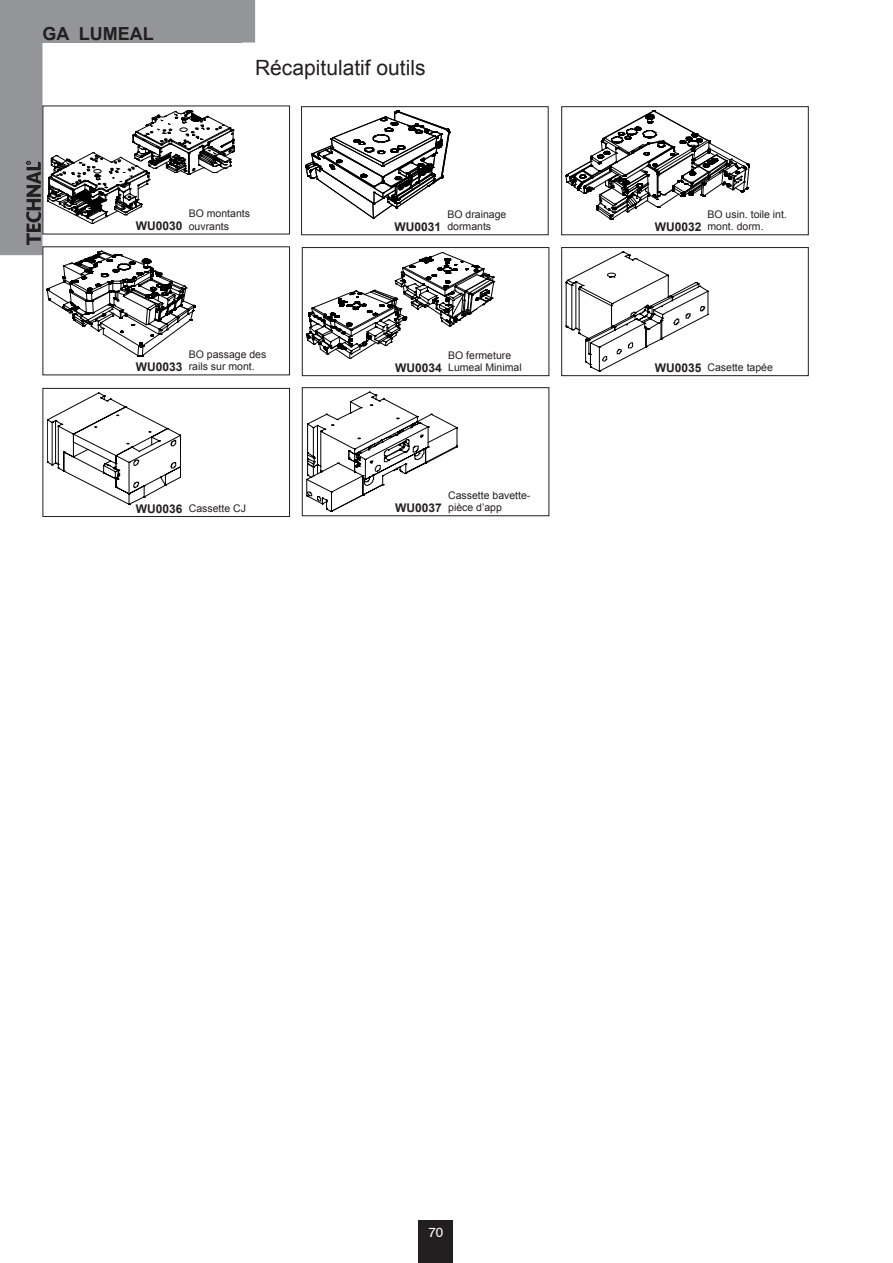
<style>
.page{position:relative;width:893px;height:1263px;background:#fff}
.page>*{position:absolute;margin:0;border:0;box-sizing:border-box;transform-origin:0 0}
.ChapterTitle{font:21px "Arial";color:#231f20}
.Normal_e{font:700 18px "Arial";color:#231f20}
.Normal_e-2{font:13.5px "Swiss 721 BT";color:#fff}
.Normal_e-3{font:700 12px "Arial";color:#231f20}
.Normal_e-4{font:10.5px/12.6px "Arial";color:#231f20}
</style>
<div class="page">
<svg style="left:0;top:0;width:255px;height:255px"></svg>
<svg style="left:26px;top:161px;width:15px;height:84px"></svg>
<div style="left:43px;top:21px;width:199px;height:22px;background:#939598"></div>
<div style="left:419px;top:1220px;width:34px;height:43px;background:#231f20"></div>
<svg style="left:47px;top:110px;width:188px;height:114px"></svg>
<svg style="left:306px;top:111px;width:143px;height:107px"></svg>
<div style="left:301px;top:106px;width:248px;height:129px;border:1px solid #231f20"></div>
<svg style="left:566px;top:111px;width:183px;height:108px"></svg>
<div style="left:561px;top:106px;width:248px;height:129px;border:1px solid #231f20"></div>
<svg style="left:47px;top:251px;width:147px;height:105px"></svg>
<svg style="left:306px;top:252px;width:188px;height:107px"></svg>
<div style="left:302px;top:247px;width:247px;height:129px;border:1px solid #231f20"></div>
<svg style="left:566px;top:252px;width:142px;height:119px"></svg>
<div style="left:561px;top:247px;width:248px;height:129px;border:1px solid #231f20"></div>
<svg style="left:47px;top:393px;width:134px;height:111px"></svg>
<div style="left:43px;top:388px;width:247px;height:129px;border:1px solid #231f20"></div>
<svg style="left:307px;top:392px;width:150px;height:119px"></svg>
<div style="left:302px;top:387px;width:247px;height:129px;border:1px solid #231f20"></div>
<p class="Normal_e" style="left:43px;top:22px;width:113px">GA LUMEAL</p>
<p class="ChapterTitle" style="left:255px;top:54px;width:172px">Récapitulatif outils</p>
<p class="Normal_e-4" style="left:189px;top:207px;width:63px">BO montants ouvrants</p>
<p class="Normal_e-3" style="left:136px;top:218px;width:48px">WU0030</p>
<p class="Normal_e-3" style="left:395px;top:219px;width:48px">WU0031</p>
<p class="Normal_e-4" style="left:447px;top:208px;width:60px">BO drainage dormants</p>
<p class="Normal_e-4" style="left:189px;top:348px;width:79px">BO passage des rails sur mont.</p>
<p class="Normal_e-3" style="left:136px;top:359px;width:48px">WU0033</p>
<p class="Normal_e-4" style="left:448px;top:349px;width:75px">BO fermeture<br>Lumeal Minimal</p>
<p class="Normal_e-3" style="left:395px;top:360px;width:48px">WU0034</p>
<p class="Normal_e-4" style="left:448px;top:489px;width:84px">Cassette bavette&shy;pièce d’app</p>
<p class="Normal_e-3" style="left:136px;top:501px;width:48px">WU0036</p>
<p class="Normal_e-4" style="left:189px;top:502px;width:59px">Cassette CJ</p>
<p class="Normal_e-3" style="left:395px;top:500px;width:48px">WU0037</p>
<p class="Normal_e-4" style="left:708px;top:208px;width:81px">BO usin. toile int. mont. dorm.</p>
<p class="Normal_e-3" style="left:655px;top:219px;width:48px">WU0032</p>
<p class="Normal_e-3" style="left:655px;top:360px;width:48px">WU0035</p>
<p class="Normal_e-4" style="left:708px;top:361px;width:67px">Casette tapée</p>
<p class="Normal_e-2" style="left:428px;top:1224px;width:16px">70</p>
</div>
